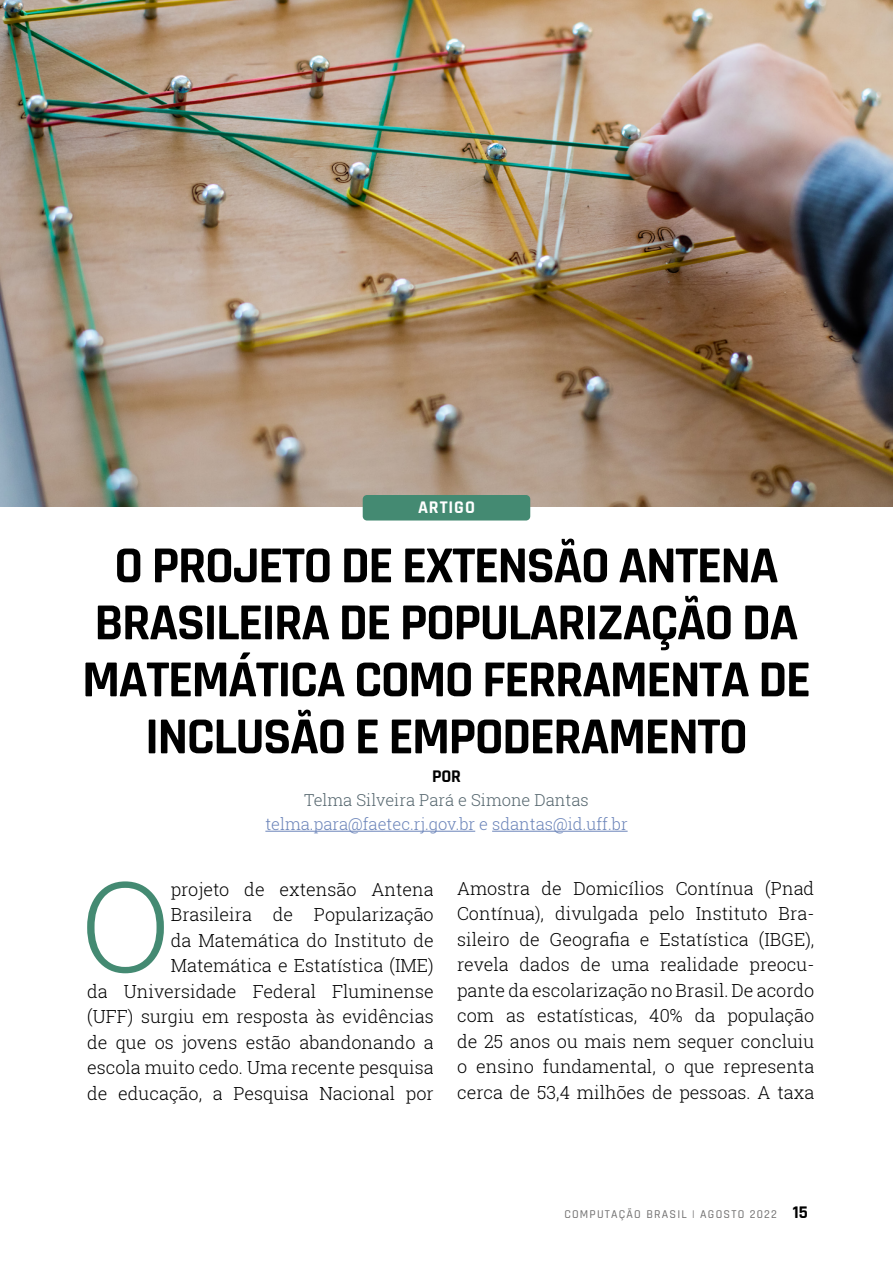
<style>
.page{position:relative;width:893px;height:1263px;background:#fff}
.page>*{position:absolute;margin:0;border:0;box-sizing:border-box;transform-origin:0 0}
.Body_text_-_Dropcap{font:300 125.55px "Roboto Slab";color:#448a72}
.Headline{font:700 52.5px/57px "Rajdhani";letter-spacing:-.03em;color:#000;text-align:center}
.Body_text_-_Dropcap-2{font:300 18px/25.5px "Roboto Slab";color:#000;text-align:right}
.Category_Header{font:700 18px "Rajdhani";letter-spacing:.05em;color:#fff}
.Intro_text_small{font:700 18px "Rajdhani";color:#000}
.Intro_text_small-2{font:300 16.5px "Roboto Slab";color:#6b84b9}
.Intro_text_small-3{font:300 16.5px "Roboto Slab";color:#54656d}
.t1{font:500 12px "Rajdhani";letter-spacing:.1em;color:#706f6f}
.s1{font-weight:700;font-size:18px;color:#000}
</style>
<div class="page">
<img style="left:0;top:0;width:893px;height:506px">
<div style="left:363px;top:495px;width:167px;height:25px;background:#448a72;border-radius:4px"></div>
<hr style="left:265px;top:831px;width:210px;height:1px;background:#6b84b9">
<hr style="left:492px;top:831px;width:136px;height:1px;background:#6b84b9">
<p class="Category_Header" style="left:418px;top:497px;width:58px">ARTIGO</p>
<p class="Headline" style="left:82px;top:538px;width:730px">O PROJETO DE EXTENSÃO ANTENA<br>BRASILEIRA DE POPULARIZAÇÃO DA<br>MATEMÁTICA COMO FERRAMENTA DE<br>INCLUSÃO E EMPODERAMENTO</p>
<p class="Intro_text_small" style="left:432px;top:765px;width:30px">POR</p>
<p class="Intro_text_small-3" style="left:304px;top:789px;width:286px">Telma Silveira Pará e Simone Dantas</p>
<p class="Intro_text_small-2" style="left:265px;top:813px;width:364px">telma.para@faetec.rj.gov.br e sdantas@id.uff.br</p>
<p class="Body_text_-_Dropcap" style="left:81px;top:840px;width:92px">O</p>
<p class="Body_text_-_Dropcap-2" style="left:87px;top:876px;width:348px">projeto de extensão Antena Brasileira de Popularização<br>da Matemática do Instituto de Matemática e Estatística (IME)<br>da Universidade Federal Fluminense (UFF) surgiu em resposta às evidências de que os jovens estão abandonando a escola muito cedo. Uma recente pesquisa de educação, a Pesquisa Nacional por</p>
<p class="Body_text_-_Dropcap-2" style="left:457px;top:875px;width:359px;text-align:justify">Amostra de Domicílios Contínua (Pnad Contínua), divulgada pelo Instituto Bra&shy;sileiro de Geografia e Estatística (IBGE), revela dados de uma realidade preocu&shy;pante da escolarização no Brasil. De acordo com as estatísticas, 40% da população de 25 anos ou mais nem sequer concluiu o ensino fundamental, o que representa cerca de 53,4 milhões de pessoas. A taxa</p>
<p class="t1" style="left:564px;top:1207px;width:245px">COMPUTAÇÃO BRASIL | AGOSTO 2022 <span class="s1">15</span></p>
</div>
